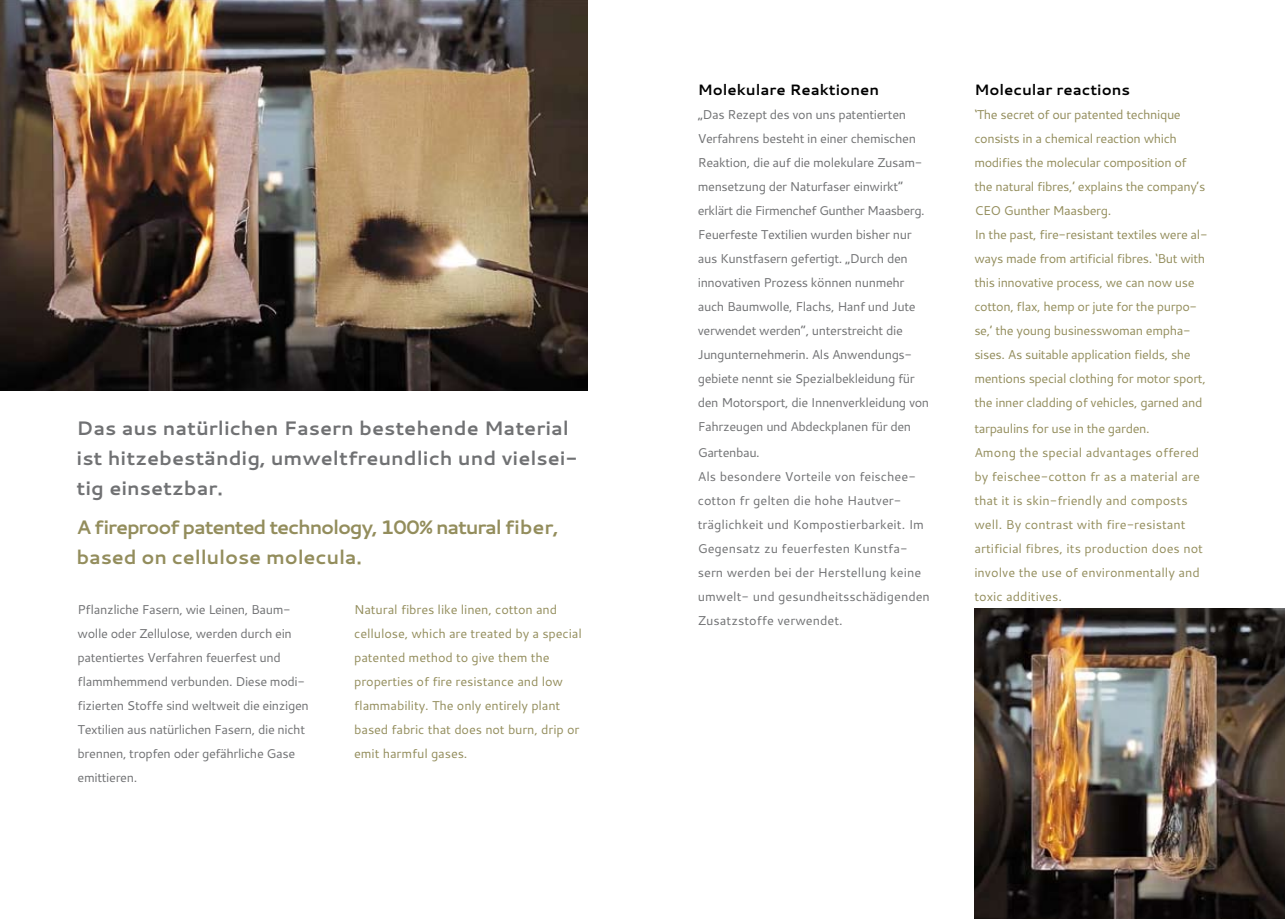
<style>
.page{position:relative;width:1285px;height:919px;background:#fff}
.page>*{position:absolute;margin:0;border:0;box-sizing:border-box;transform-origin:0 0}
.t1{font:700 19.5px/30px "Cantarell";color:#707173}
.t2{font:700 19.5px/30px "Cantarell";letter-spacing:-.06em;color:#938d5c}
.t3{font:700 15px "Cantarell";color:#000}
.t4{font:12.75px/24px "Cantarell";letter-spacing:-.03em;color:#707173}
.t5{font:12.75px/24px "Cantarell";letter-spacing:-.03em;color:#938d5c}
.t6{font:12.75px/24px "Cantarell";color:#938d5c}
.t7{font:12.75px/24px "Cantarell";color:#707173}
.t8{font:12.75px/24px "Cantarell";letter-spacing:-.01em;color:#938d5c}
</style>
<div class="page">
<img style="left:0;top:0;width:587px;height:390px">
<img style="left:974px;top:608px;width:310px;height:310px">
<h1 class="t1" style="left:77px;top:412px;width:502px">Das aus natürlichen Fasern bestehende Material ist hitzebeständig, umweltfreundlich und vielsei&shy;tig einsetzbar.</h1>
<h1 class="t2" style="left:77px;top:511px;width:483px">A fireproof patented technology, 100% natural fiber, based on cellulose molecula.</h1>
<p class="t4" style="left:78px;top:597px;width:233px">Pflanzliche Fasern, wie Leinen, Baum&shy;wolle oder Zellulose, werden durch ein patentiertes Verfahren feuerfest und flammhemmend verbunden. Diese modi&shy;fizierten Stoffe sind weltweit die einzigen Textilien aus natürlichen Fasern, die nicht brennen, tropfen oder gefährliche Gase emittieren.</p>
<p class="t8" style="left:354px;top:597px;width:229px">Natural fibres like linen, cotton and cellulose, which are treated by a special patented method to give them the properties of fire resistance and low flammability. The only entirely plant based fabric that does not burn, drip or emit harmful gases.</p>
<p class="t3" style="left:697px;top:79px;width:183px">Molekulare Reaktionen</p>
<p class="t4" style="left:697px;top:102px;width:233px">„Das Rezept des von uns patentierten Verfahrens besteht in einer chemischen Reaktion, die auf die molekulare Zusam&shy;mensetzung der Naturfaser einwirkt“ erklärt die Firmenchef Gunther Maasberg.<br>Feuerfeste Textilien wurden bisher nur aus Kunstfasern gefertigt. „Durch den innovativen Prozess können nunmehr auch Baumwolle, Flachs, Hanf und Jute verwendet werden“, unterstreicht die Jungunternehmerin. Als Anwendungs&shy;gebiete nennt sie Spezialbekleidung für den Motorsport, die Innenverkleidung von Fahrzeugen und Abdeckplanen für den</p>
<p class="t7" style="left:697px;top:440px;width:233px">Gartenbau.<br>Als besondere Vorteile von feischee&shy;cotton fr gelten die hohe Hautver&shy;träglichkeit und Kompostierbarkeit. Im<br>Gegensatz zu feuerfesten Kunstfa&shy;sern werden bei der Herstellung keine umwelt- und gesundheitsschädigenden<br>Zusatzstoffe verwendet.</p>
<p class="t3" style="left:974px;top:79px;width:157px">Molecular reactions</p>
<p class="t5" style="left:974px;top:102px;width:235px">‘The secret of our patented technique consists in a chemical reaction which modifies the molecular composition of the natural fibres,’ explains the company’s CEO Gunther Maasberg.<br>In the past, fire-resistant textiles were al&shy;ways made from artificial fibres. ‘But with this innovative process, we can now use cotton, flax, hemp or jute for the purpo&shy;se,’ the young businesswoman empha&shy;sises. As suitable application fields, she mentions special clothing for motor sport, the inner cladding of vehicles, garned and</p>
<p class="t6" style="left:974px;top:416px;width:230px">tarpaulins for use in the garden.<br>Among the special advantages offered by feischee-cotton fr as a material are that it is skin-friendly and composts well. By contrast with fire-resistant artificial fibres, its production does not involve the use of environmentally and toxic additives.</p>
</div>
